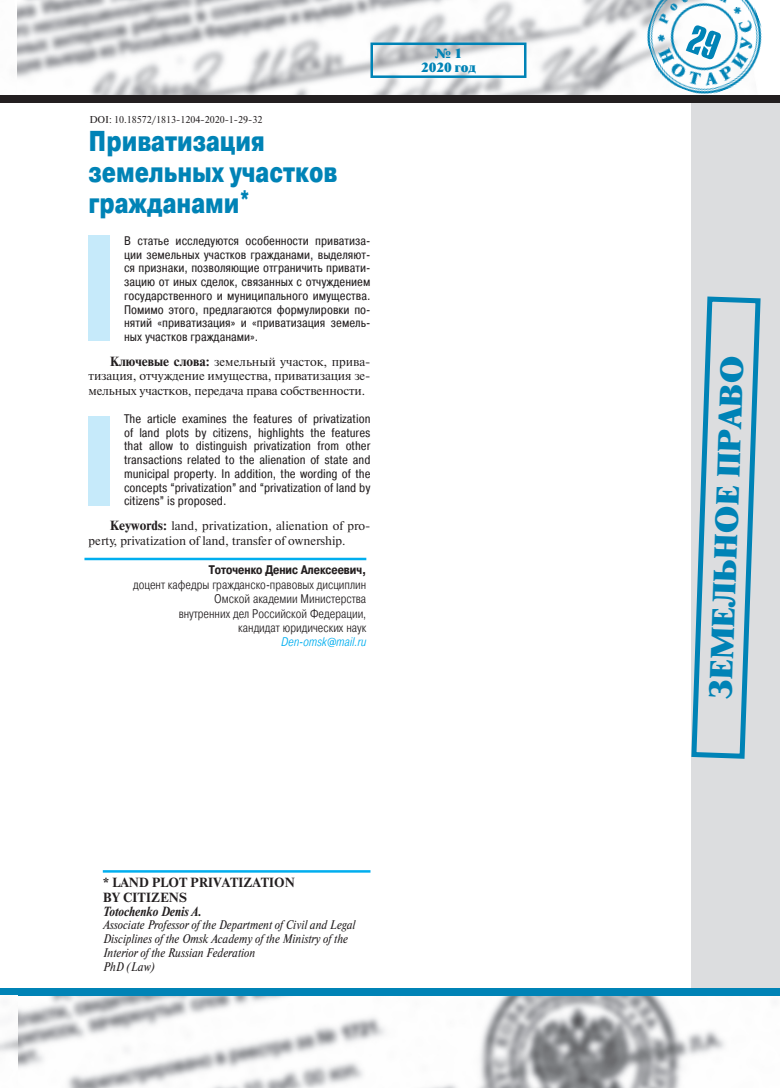
<style>
.page{position:relative;width:780px;height:1088px;background:#fff}
.page>*{position:absolute;margin:0;border:0;box-sizing:border-box;transform-origin:0 0}
.t1{font:30px "Newton XC";color:#0083b6}
.t2{font:900 28.75px/31.2px "Pragmatica Cond";color:#0083b6;scale:.85 1}
.t3{font:12.5px/13.8px "Pragmatica Cond";color:#231f20;text-align:justify}
.t4{font:12.5px/14.4px "Newton C";color:#231f20;text-align:justify}
.t5{font:italic 12.5px/13.8px "Newton C";color:#231f20;scale:.9 1}
.t6{font:300 12.5px/14.4px "Pragmatica Cond";color:#231f20;text-align:right}
.t7{font:700 12.5px/15px "Newton C";color:#231f20}
.t8{font:700 12.5px "Pragmatica Cond C";color:#231f20}
.t9{font:italic 700 12.5px "Newton C";color:#231f20;scale:.9 1}
.t10{font:italic 300 12.5px "Pragmatica Cond";color:#00aeef}
.t11{font:12.5px/13.8px "Newton XC";color:#0083b6;text-align:center}
.t12{font:10px "Newton C";color:#231f20}
.s1{font-weight:700}
</style>
<div class="page">
<img style="left:0;top:0;width:779px;height:96px">
<img style="left:0;top:996px;width:725px;height:92px">
<div style="left:691px;top:103px;width:89px;height:886px;background:#dcdddf"></div>
<svg style="left:369px;top:41px;width:158px;height:38px"></svg>
<div style="left:18px;top:96px;width:762px;height:7px;background:#231f20"></div>
<img style="left:632px;top:0;width:145px;height:96px">
<div style="left:18px;top:989px;width:762px;height:7px;background:#0083b6"></div>
<div style="left:0;top:96px;width:18px;height:7px;background:#231f20"></div>
<div style="left:0;top:989px;width:18px;height:7px;background:#0083b6"></div>
<svg style="left:691px;top:296px;width:70px;height:463px"></svg>
<hr style="left:103px;top:870px;width:267px;height:2px;background:#00aeef">
<div style="left:89px;top:235px;width:21px;height:106px;background:#c6eafa"></div>
<div style="left:89px;top:416px;width:21px;height:89px;background:#c6eafa"></div>
<hr style="left:84px;top:558px;width:282px;height:2px;background:#00aeef">
<svg style="left:685px;top:24px;width:37px;height:36px"></svg>
<p class="t12" style="left:89px;top:116px;width:175px">DOI: 10.18572/1813-1204-2020-1-29-32</p>
<h2 class="t2" style="left:89px;top:126px;width:294px">Приватизация земельных участков гражданами*</h2>
<p class="t3" style="left:124px;top:234px;width:248px">В статье исследуются особенности приватиза&shy;ции земельных участков гражданами, выделяют&shy;ся признаки, позволяющие отграничить привати&shy;зацию от иных сделок, связанных с отчуждением государственного и муниципального имущества.<br>Помимо этого, предлагаются формулировки по&shy;нятий «приватизация» и «приватизация земель&shy;ных участков гражданами».</p>
<p class="t4" style="left:89px;top:356px;width:283px;text-indent:21px"><span class="s1">Ключевые слова:</span> земельный участок, прива&shy;тизация, отчуждение имущества, приватизация зе&shy;мельных участков, передача права собственности.</p>
<p class="t3" style="left:124px;top:413px;width:248px">The article examines the features of privatization of land plots by citizens, highlights the features that allow to distinguish privatization from other transactions related to the alienation of state and municipal property. In addition, the wording of the concepts “privatization” and “privatization of land by citizens” is proposed.</p>
<p class="t4" style="left:89px;top:520px;width:283px;text-indent:21px"><span class="s1">Keywords:</span> land, privatization, alienation of pro&shy;perty, privatization of land, transfer of ownership.</p>
<p class="t8" style="left:209px;top:563px;width:159px">Тоточенко Денис Алексеевич,</p>
<p class="t6" style="left:133px;top:579px;width:235px">доцент кафедры гражданско-правовых дисциплин Омской академии Министерства<br>внутренних дел Российской Федерации,<br>кандидат юридических наук</p>
<p class="t10" style="left:281px;top:637px;width:86px">Den-omsk@mail.ru</p>
<p class="t11" style="left:421px;top:47px;width:56px">№ 1<br>2020 год</p>
<p class="t7" style="left:103px;top:876px;width:193px">* LAND PLOT PRIVATIZATION<br>BY CITIZENS</p>
<p class="t9" style="left:103px;top:906px;width:111px">Totochenko Denis A.</p>
<p class="t5" style="left:103px;top:919px;width:282px">Associate Professor of the Department of Civil and Legal Disciplines of the Omsk Academy of the Ministry of the Interior of the Russian Federation<br>PhD (Law)</p>
<h1 class="t1" style="left:703px;top:699px;width:346px;rotate:-88deg">ЗЕМЕЛЬНОЕ ПРАВО</h1>
</div>
